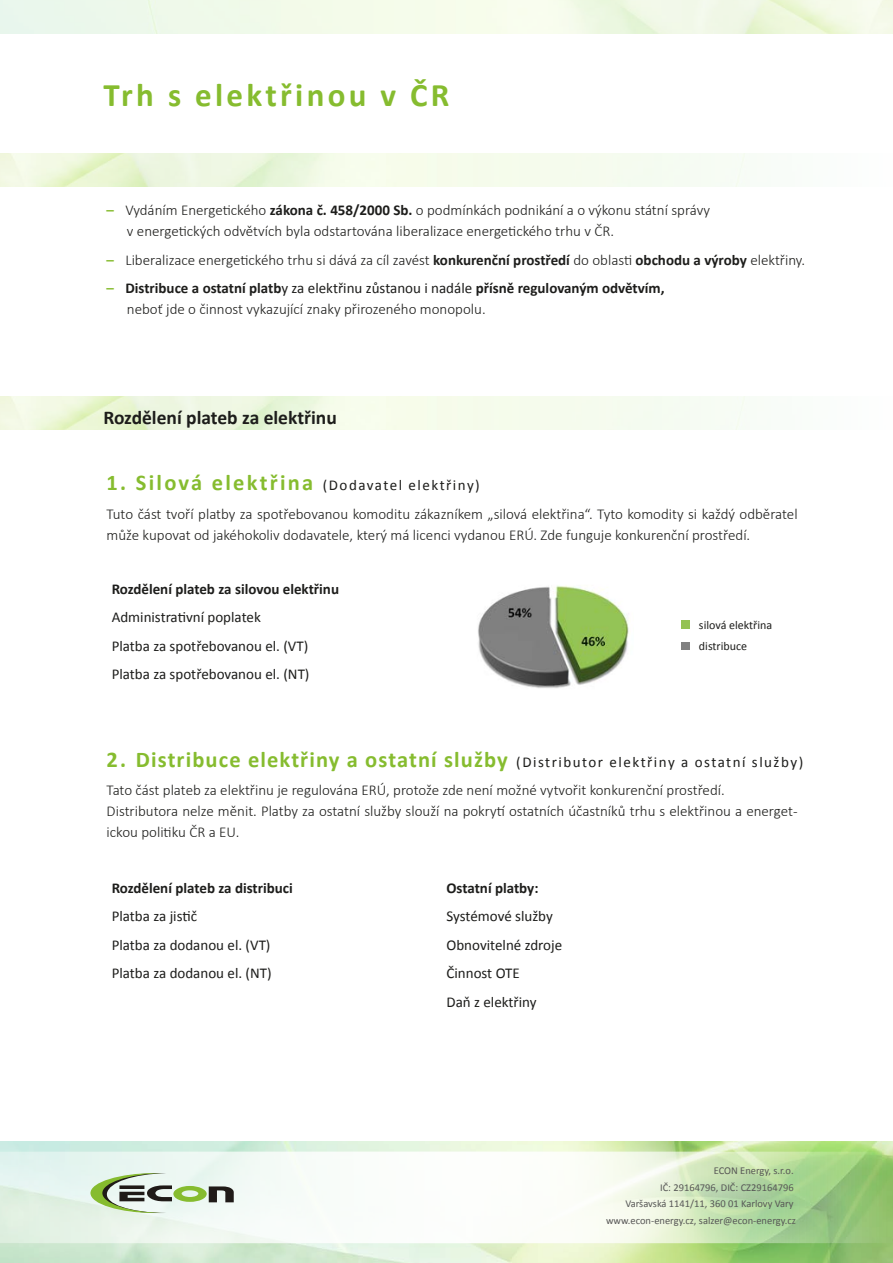
<style>
.page{position:relative;width:893px;height:1263px;background:#fff}
.page>*{position:absolute;margin:0;border:0;box-sizing:border-box;transform-origin:0 0}
.t1{font:700 33px "Calibri";letter-spacing:.1em;color:#86bc2f}
.t2{font:700 19.5px "Calibri";color:#1d1d1b}
.t3{font:300 15px/21px "Calibri";color:#1d1d1b}
.t4{font:15px/28.5px "Calibri";color:#1d1d1b}
.t5{font:700 15px "Calibri";color:#1d1d1b}
.t6{font:12px/21.1px "Calibri";color:#1d1d1b}
.t7{font:10.5px/16.5px "Calibri";color:#575756;text-align:right}
.s1{font-weight:700;color:#86bc2f}
.s2{font-weight:700}
.s3{font-weight:400}
.s4{font-weight:700;font-size:22.5px;color:#86bc2f}
</style>
<div class="page">
<img style="left:0;top:1141px;width:893px;height:122px">
<svg style="left:0;top:397px;width:851px;height:33px"></svg>
<svg style="left:0;top:154px;width:851px;height:33px"></svg>
<div style="left:681px;top:621px;width:8px;height:8px;background:#94c254"></div>
<div style="left:681px;top:642px;width:8px;height:8px;background:#808080"></div>
<img style="left:478px;top:585px;width:151px;height:103px">
<svg style="left:0;top:1152px;width:893px;height:91px"></svg>
<svg style="left:90px;top:1173px;width:144px;height:40px;background:#bbcab2"></svg>
<h1 class="t1" style="left:103px;top:74px;width:348px">Trh s elektřinou v ČR</h1>
<p class="t3" style="left:127px;top:199px;width:584px;text-indent:-20px"><span class="s1">–</span> Vydáním Energetického <span class="s2">zákona č. 458/2000 Sb.</span> o podmínkách podnikání a o výkonu státní správy v energetických odvětvích byla odstartována liberalizace energetického trhu v ČR.</p>
<p class="t3" style="left:107px;top:249px;width:700px"><span class="s1">–</span> Liberalizace energetického trhu si dává za cíl zavést <span class="s2">konkurenční prostředí</span> do oblasti <span class="s2">obchodu a výroby</span> elektřiny.</p>
<p class="t3" style="left:127px;top:277px;width:539px;text-indent:-20px"><span class="s1">–</span> <span class="s2">Distribuce a ostatní platb</span><span class="s3">y za elektřinu zůstanou i nadále</span> <span class="s2">přísně regulovaným odvětvím, </span>neboť jde o činnost vykazující znaky přirozeného monopolu.</p>
<h2 class="t2" style="left:103px;top:405px;width:235px">Rozdělení plateb za elektřinu</h2>
<p class="t3" style="left:107px;top:471px;width:693px;line-height:28.5px"><span class="s4">1. Silová elektřina</span> <span class="s3">(Dodavatel elektřiny)<br></span>Tuto část tvoří platby za spotřebovanou komoditu zákazníkem „silová elektřina“. Tyto komodity si každý odběratel</p>
<p class="t3" style="left:107px;top:524px;width:645px">může kupovat od jakéhokoliv dodavatele, který má licenci vydanou ERÚ. Zde funguje konkurenční prostředí.</p>
<p class="t5" style="left:112px;top:579px;width:229px">Rozdělení plateb za silovou elektřinu</p>
<p class="t4" style="left:112px;top:603px;width:199px">Administrativní poplatek<br>Platba za spotřebovanou el. (VT)<br>Platba za spotřebovanou el. (NT)</p>
<p class="t6" style="left:699px;top:614px;width:75px">silová elektřina distribuce</p>
<p class="t3" style="left:107px;top:747px;width:698px;line-height:28.5px"><span class="s4">2. Distribuce elektřiny a ostatní služby</span> <span class="s3">(Distributor elektřiny a ostatní služby)<br></span>Tato část plateb za elektřinu je regulována ERÚ, protože zde není možné vytvořit konkurenční prostředí.</p>
<p class="t3" style="left:107px;top:801px;width:693px">Distributora nelze měnit. Platby za ostatní služby slouží na pokrytí ostatních účastníků trhu s elektřinou a energet&shy;ickou politiku ČR a EU.</p>
<p class="t5" style="left:112px;top:878px;width:183px">Rozdělení plateb za distribuci</p>
<p class="t4" style="left:112px;top:902px;width:162px">Platba za jistič<br>Platba za dodanou el. (VT)<br>Platba za dodanou el. (NT)</p>
<p class="t5" style="left:446px;top:878px;width:94px">Ostatní platby:</p>
<p class="t4" style="left:446px;top:902px;width:117px">Systémové služby<br>Obnovitelné zdroje<br>Činnost OTE<br>Daň z elektřiny</p>
<p class="t7" style="left:606px;top:1162px;width:191px">ECON Energy, s.r.o.<br>IČ: 29164796, DIČ: CZ29164796<br>Varšavská 1141/11, 360 01 Karlovy Vary www.econ-energy.cz, salzer@econ-energy.cz</p>
</div>
